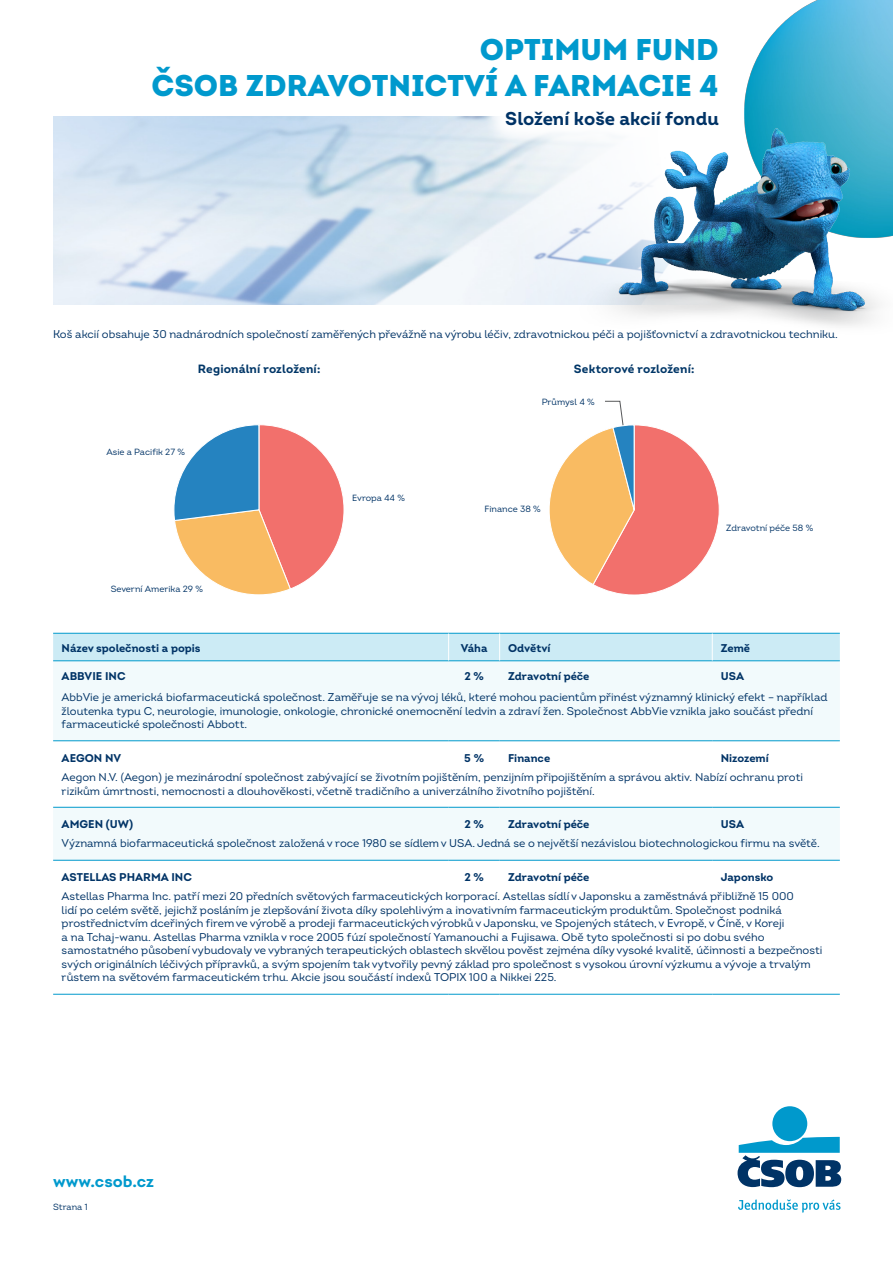
<style>
.page{position:relative;width:893px;height:1263px;background:#fff}
.page>*{position:absolute;margin:0;border:0;box-sizing:border-box;transform-origin:0 0}
.HL{font:30px/36px "Intro Black Alt";color:#0099cd;text-align:right}
.t1{font:700 18.6px "Intro";color:#036}
.normal_text{font:700 16.5px "Intro";color:#0099cd}
.t2{font:700 12px "Intro";letter-spacing:.015em;color:#003667}
.normal_text-2{font:11.25px/13.5px "Intro";color:#036}
.normal_text-3{font:700 11.25px "Intro";color:#036}
.normal_text-4{font:9px "Intro";color:#036}
</style>
<div class="page">
<svg style="left:738px;top:1199px;width:102px;height:14px"></svg>
<div style="left:772px;top:1106px;width:35px;height:35px;background:#09c;border-radius:50%"></div>
<svg style="left:738px;top:1137px;width:103px;height:50px"></svg>
<img style="left:53px;top:116px;width:429px;height:188px">
<svg style="left:174px;top:424px;width:170px;height:171px"></svg>
<svg style="left:549px;top:400px;width:170px;height:195px"></svg>
<svg style="left:53px;top:661px;width:787px;height:199px;fill:#f2fafc"></svg>
<hr style="left:53px;top:740px;width:396px;height:1px;background:#09c">
<hr style="left:449px;top:740px;width:51px;height:1px;background:#09c">
<hr style="left:500px;top:740px;width:212px;height:1px;background:#09c">
<hr style="left:712px;top:740px;width:128px;height:1px;background:#09c">
<hr style="left:53px;top:807px;width:396px;height:1px;background:#09c">
<hr style="left:449px;top:807px;width:51px;height:1px;background:#09c">
<hr style="left:500px;top:807px;width:212px;height:1px;background:#09c">
<hr style="left:712px;top:807px;width:128px;height:1px;background:#09c">
<hr style="left:53px;top:860px;width:396px;height:1px;background:#09c">
<hr style="left:449px;top:860px;width:51px;height:1px;background:#09c">
<hr style="left:500px;top:860px;width:212px;height:1px;background:#09c">
<hr style="left:712px;top:860px;width:128px;height:1px;background:#09c">
<hr style="left:53px;top:994px;width:396px;height:1px;background:#09c">
<hr style="left:449px;top:994px;width:51px;height:1px;background:#09c">
<hr style="left:500px;top:994px;width:212px;height:1px;background:#09c">
<hr style="left:712px;top:994px;width:128px;height:1px;background:#09c">
<svg style="left:53px;top:633px;width:787px;height:28px;background:#c1e6f2"></svg>
<img style="left:747px;top:0;width:146px;height:86px">
<svg style="left:482px;top:116px;width:62px;height:33px"></svg>
<img style="left:544px;top:86px;width:349px;height:240px">
<p class="HL" style="left:152px;top:32px;width:569px">OPTIMUM FUND<br>ČSOB ZDRAVOTNICTVÍ A FARMACIE 4</p>
<p class="t1" style="left:505px;top:107px;width:215px">Složení koše akcií fondu</p>
<p class="normal_text-2" style="left:53px;top:327px;width:786px">Koš akcií obsahuje 30 nadnárodních společností zaměřených převážně na výrobu léčiv, zdravotnickou péči a pojišťovnictví a zdravotnickou techniku.</p>
<p class="t2" style="left:198px;top:362px;width:124px">Regionální rozložení:</p>
<p class="t2" style="left:574px;top:362px;width:122px">Sektorové rozložení:</p>
<p class="normal_text-4" style="left:106px;top:446px;width:80px">Asie a Pacifik 27 %</p>
<p class="normal_text-4" style="left:111px;top:583px;width:94px">Severní Amerika 29 %</p>
<p class="normal_text-4" style="left:352px;top:493px;width:54px">Evropa 44 %</p>
<p class="normal_text-4" style="left:542px;top:397px;width:54px">Průmysl 4 %</p>
<p class="normal_text-4" style="left:484px;top:504px;width:58px">Finance 38 %</p>
<p class="normal_text-4" style="left:726px;top:522px;width:89px">Zdravotní péče 58 %</p>
<p class="normal_text-3" style="left:62px;top:641px;width:141px">Název společnosti a popis</p>
<p class="normal_text-3" style="left:461px;top:641px;width:28px">Váha</p>
<p class="normal_text-3" style="left:508px;top:641px;width:44px">Odvětví</p>
<p class="normal_text-3" style="left:721px;top:641px;width:31px">Země</p>
<p class="normal_text-3" style="left:62px;top:669px;width:65px">ABBVIE INC</p>
<p class="normal_text-3" style="left:464px;top:669px;width:21px">2 %</p>
<p class="normal_text-3" style="left:508px;top:669px;width:83px">Zdravotní péče</p>
<p class="normal_text-3" style="left:721px;top:669px;width:25px">USA</p>
<p class="normal_text-2" style="left:62px;top:690px;width:767px">AbbVie je americká biofarmaceutická společnost. Zaměřuje se na vývoj léků, které mohou pacientům přinést významný klinický efekt – například žloutenka typu C, neurologie, imunologie, onkologie, chronické onemocnění ledvin a zdraví žen. Společnost AbbVie vznikla jako součást přední farmaceutické společnosti Abbott.</p>
<p class="normal_text-3" style="left:62px;top:751px;width:61px">AEGON NV</p>
<p class="normal_text-3" style="left:464px;top:751px;width:21px">5 %</p>
<p class="normal_text-3" style="left:508px;top:751px;width:44px">Finance</p>
<p class="normal_text-3" style="left:721px;top:751px;width:50px">Nizozemí</p>
<p class="normal_text-2" style="left:62px;top:770px;width:743px">Aegon N.V. (Aegon) je mezinárodní společnost zabývající se životním pojištěním, penzijním připojištěním a správou aktiv. Nabízí ochranu proti rizikům úmrtnosti, nemocnosti a dlouhověkosti, včetně tradičního a univerzálního životního pojištění.</p>
<p class="normal_text-3" style="left:62px;top:817px;width:73px">AMGEN (UW)</p>
<p class="normal_text-3" style="left:464px;top:817px;width:21px">2 %</p>
<p class="normal_text-3" style="left:508px;top:817px;width:83px">Zdravotní péče</p>
<p class="normal_text-3" style="left:721px;top:817px;width:25px">USA</p>
<p class="normal_text-2" style="left:62px;top:837px;width:760px">Významná biofarmaceutická společnost založená v roce 1980 se sídlem v USA. Jedná se o největší nezávislou biotechnologickou firmu na světě.</p>
<p class="normal_text-3" style="left:62px;top:870px;width:132px">ASTELLAS PHARMA INC</p>
<p class="normal_text-3" style="left:464px;top:870px;width:21px">2 %</p>
<p class="normal_text-3" style="left:508px;top:870px;width:83px">Zdravotní péče</p>
<p class="normal_text-3" style="left:721px;top:870px;width:54px">Japonsko</p>
<p class="normal_text-2" style="left:62px;top:890px;width:762px">Astellas Pharma Inc. patří mezi 20 předních světových farmaceutických korporací. Astellas sídlí v Japonsku a zaměstnává přibližně 15 000<br>lidí po celém světě, jejichž posláním je zlepšování života díky spolehlivým a inovativním farmaceutickým produktům. Společnost podniká prostřednictvím dceřiných firem ve výrobě a prodeji farmaceutických výrobků v Japonsku, ve Spojených státech, v Evropě, v Číně, v Koreji<br>a na Tchaj-wanu. Astellas Pharma vznikla v roce 2005 fúzí společností Yamanouchi a Fujisawa. Obě tyto společnosti si po dobu svého samostatného působení vybudovaly ve vybraných terapeutických oblastech skvělou pověst zejména díky vysoké kvalitě, účinnosti a bezpečnosti svých originálních léčivých přípravků, a svým spojením tak vytvořily pevný základ pro společnost s vysokou úrovní výzkumu a vývoje a trvalým růstem na světovém farmaceutickém trhu. Akcie jsou součástí indexů TOPIX 100 a Nikkei 225.</p>
<p class="normal_text" style="left:53px;top:1170px;width:102px">www.csob.cz</p>
<p class="normal_text-4" style="left:53px;top:1201px;width:36px">Strana 1</p>
</div>
